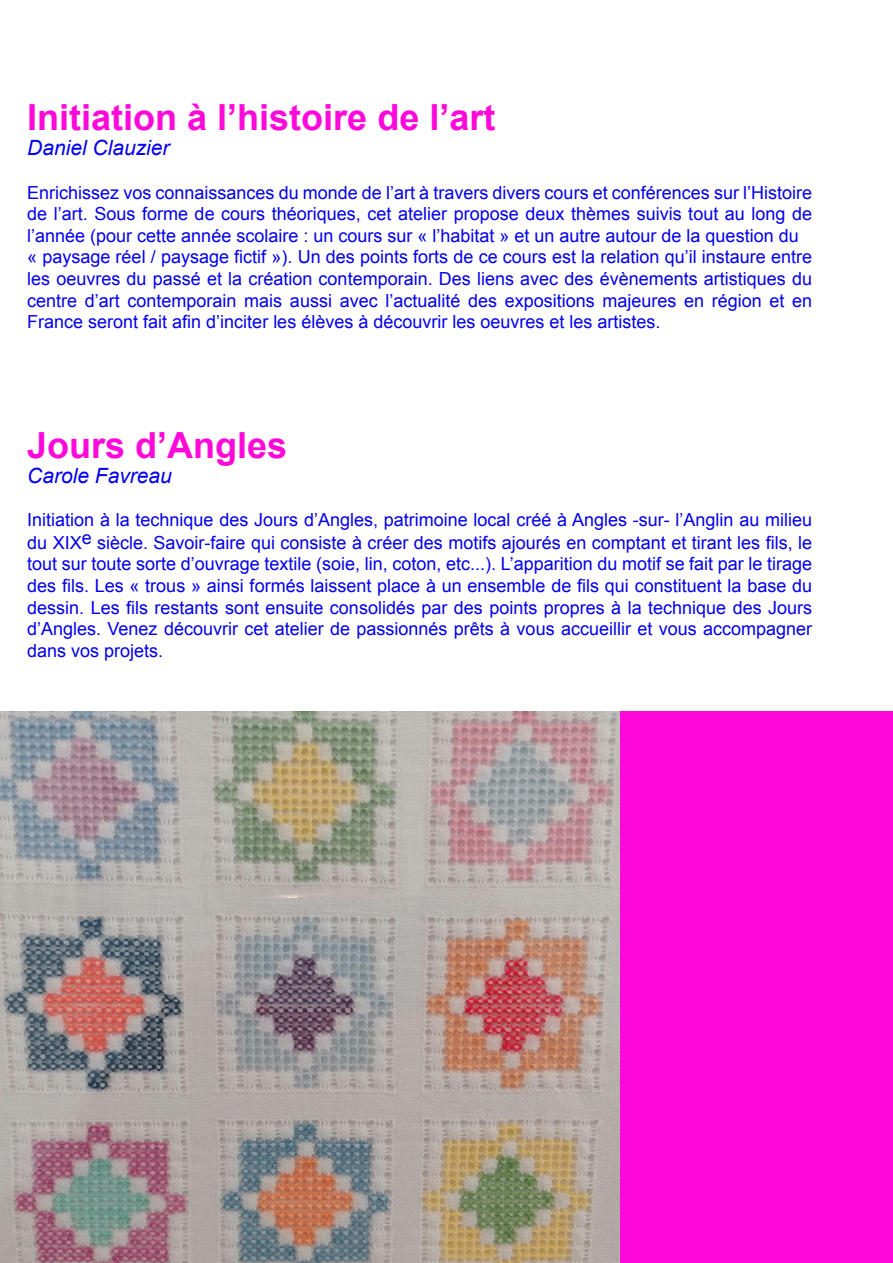
<style>
.page{position:relative;width:893px;height:1263px;background:#fff}
.page>*{position:absolute;margin:0;border:0;box-sizing:border-box;transform-origin:0 0}
.t1{font:700 36px "Arial";color:#ff09da}
.t2{font:italic 21px "Arial";color:#0301ec}
.t3{font:18px/21.8px "Arial";color:#0301ec;text-align:justify}
</style>
<div class="page">
<div style="left:0;top:711px;width:893px;height:552px;background:#ff09da"></div>
<img style="left:0;top:711px;width:619px;height:552px">
<p class="t1" style="left:27px;top:94px;width:470px">Initiation à l’histoire de l’art</p>
<p class="t2" style="left:27px;top:134px;width:144px">Daniel Clauzier</p>
<p class="t3" style="left:27px;top:182px;width:786px">Enrichissez vos connaissances du monde de l’art à travers divers cours et conférences sur l’Histoire de l’art. Sous forme de cours théoriques, cet atelier propose deux thèmes suivis tout au long de l’année (pour cette année scolaire : un cours sur « l’habitat » et un autre autour de la question du</p>
<p class="t3" style="left:27px;top:246px;width:786px">« paysage réel / paysage fictif »). Un des points forts de ce cours est la relation qu’il instaure entre les oeuvres du passé et la création contemporain. Des liens avec des évènements artistiques du centre d’art contemporain mais aussi avec l’actualité des expositions majeures en région et en France seront fait afin d’inciter les élèves à découvrir les oeuvres et les artistes.</p>
<p class="t1" style="left:27px;top:421px;width:262px">Jours d’Angles</p>
<p class="t2" style="left:27px;top:462px;width:146px">Carole Favreau</p>
<p class="t3" style="left:27px;top:509px;width:786px">Initiation à la technique des Jours d’Angles, patrimoine local créé à Angles -sur- l’Anglin au milieu du XIXe siècle. Savoir-faire qui consiste à créer des motifs ajourés en comptant et tirant les fils, le tout sur toute sorte d’ouvrage textile (soie, lin, coton, etc...). L’apparition du motif se fait par le tirage des fils. Les « trous » ainsi formés laissent place à un ensemble de fils qui constituent la base du dessin. Les fils restants sont ensuite consolidés par des points propres à la technique des Jours d’Angles. Venez découvrir cet atelier de passionnés prêts à vous accueillir et vous accompagner dans vos projets.</p>
</div>
